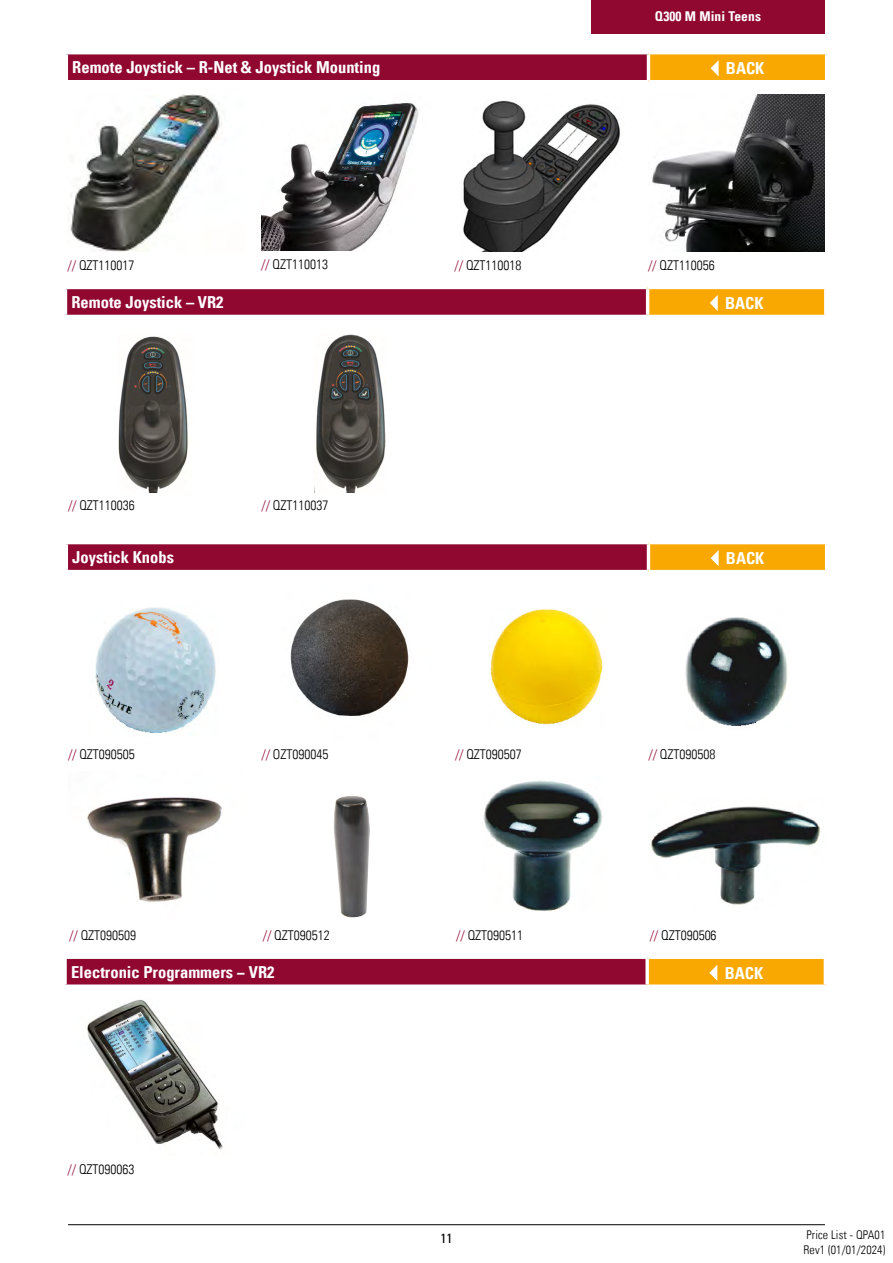
<style>
.page{position:relative;width:893px;height:1263px;background:#fff}
.page>*{position:absolute;margin:0;border:0;box-sizing:border-box;transform-origin:0 0}
.t1{font:16.5px "Univers Com 67 Bold Cond";color:#fff}
.t2{font:13.5px "Univers Com 47 Light Cond";color:#000}
.t3{font:13.5px "Univers Com 67 Bold Cond";letter-spacing:.01em;color:#fff}
.t4{font:condensed 13.5px "Univers Com 57";color:#000}
.t5{font:12px/14.7px "Univers Com 47 Light Cond";letter-spacing:.01em;color:#000}
.s1{color:#900730}
</style>
<div class="page">
<img style="left:261px;top:103px;width:158px;height:148px">
<img style="left:70px;top:95px;width:152px;height:157px">
<img style="left:652px;top:95px;width:172px;height:157px">
<img style="left:463px;top:100px;width:157px;height:152px">
<div style="left:66px;top:53px;width:582px;height:29px;background:#900730"></div>
<div style="left:648px;top:53px;width:179px;height:29px;background:#f8a800"></div>
<hr style="left:648px;top:51px;width:180px;height:3px;background:#fff">
<hr style="left:825px;top:54px;width:3px;height:26px;background:#fff">
<hr style="left:648px;top:80px;width:180px;height:3px;background:#fff">
<hr style="left:65px;top:51px;width:583px;height:3px;background:#fff">
<hr style="left:65px;top:54px;width:3px;height:26px;background:#fff">
<hr style="left:647px;top:54px;width:3px;height:26px;background:#fff">
<hr style="left:65px;top:80px;width:583px;height:3px;background:#fff">
<svg style="left:711px;top:60px;width:8px;height:16px"></svg>
<img style="left:95px;top:607px;width:121px;height:126px">
<img style="left:651px;top:806px;width:170px;height:99px">
<img style="left:685px;top:617px;width:103px;height:109px">
<img style="left:490px;top:609px;width:113px;height:116px">
<img style="left:333px;top:796px;width:19px;height:42px">
<img style="left:87px;top:797px;width:135px;height:105px">
<img style="left:483px;top:780px;width:120px;height:131px">
<div style="left:66px;top:543px;width:582px;height:29px;background:#900730"></div>
<div style="left:648px;top:543px;width:179px;height:29px;background:#f8a800"></div>
<hr style="left:648px;top:541px;width:180px;height:3px;background:#fff">
<hr style="left:825px;top:544px;width:3px;height:26px;background:#fff">
<hr style="left:648px;top:570px;width:180px;height:3px;background:#fff">
<hr style="left:65px;top:541px;width:583px;height:3px;background:#fff">
<hr style="left:65px;top:544px;width:3px;height:26px;background:#fff">
<hr style="left:647px;top:544px;width:3px;height:26px;background:#fff">
<hr style="left:65px;top:570px;width:583px;height:3px;background:#fff">
<svg style="left:711px;top:550px;width:8px;height:16px"></svg>
<div style="left:65px;top:287px;width:583px;height:29px;background:#900730"></div>
<div style="left:648px;top:287px;width:178px;height:29px;background:#f8a800"></div>
<hr style="left:648px;top:286px;width:179px;height:3px;background:#fff">
<hr style="left:824px;top:289px;width:3px;height:26px;background:#fff">
<hr style="left:648px;top:315px;width:179px;height:3px;background:#fff">
<hr style="left:64px;top:286px;width:584px;height:3px;background:#fff">
<hr style="left:64px;top:289px;width:3px;height:26px;background:#fff">
<hr style="left:646px;top:289px;width:3px;height:26px;background:#fff">
<hr style="left:64px;top:315px;width:584px;height:3px;background:#fff">
<svg style="left:710px;top:295px;width:8px;height:16px"></svg>
<img style="left:290px;top:599px;width:119px;height:117px">
<img style="left:119px;top:336px;width:69px;height:156px">
<img style="left:316px;top:335px;width:70px;height:157px">
<div style="left:65px;top:957px;width:582px;height:29px;background:#900730"></div>
<div style="left:647px;top:957px;width:178px;height:29px;background:#f8a800"></div>
<svg style="left:647px;top:957px;width:179px;height:2px"></svg>
<hr style="left:824px;top:959px;width:3px;height:25px;background:#fff">
<svg style="left:647px;top:984px;width:179px;height:2px"></svg>
<svg style="left:65px;top:957px;width:582px;height:2px"></svg>
<svg style="left:65px;top:959px;width:2px;height:25px"></svg>
<svg style="left:645px;top:959px;width:4px;height:25px"></svg>
<svg style="left:65px;top:984px;width:582px;height:2px"></svg>
<svg style="left:709px;top:965px;width:8px;height:16px"></svg>
<img style="left:87px;top:999px;width:136px;height:151px">
<div style="left:591px;top:0;width:234px;height:34px;background:#900730"></div>
<hr style="left:68px;top:1224px;width:757px;height:1px;background:#000">
<p class="t3" style="left:655px;top:8px;width:108px">Q300 M Mini Teens</p>
<p class="t1" style="left:72px;top:57px;width:310px">Remote Joystick – R-Net &amp; Joystick Mounting</p>
<p class="t1" style="left:726px;top:58px;width:40px">BACK</p>
<p class="t2" style="left:68px;top:257px;width:68px"><span class="s1">//</span> QZT110017</p>
<p class="t2" style="left:261px;top:256px;width:68px"><span class="s1">//</span> QZT110013</p>
<p class="t2" style="left:455px;top:257px;width:68px"><span class="s1">//</span> QZT110018</p>
<p class="t2" style="left:648px;top:257px;width:68px"><span class="s1">//</span> QZT110056</p>
<p class="t1" style="left:71px;top:292px;width:154px">Remote Joystick – VR2</p>
<p class="t1" style="left:725px;top:293px;width:40px">BACK</p>
<p class="t2" style="left:68px;top:497px;width:68px"><span class="s1">//</span> QZT110036</p>
<p class="t2" style="left:261px;top:497px;width:68px"><span class="s1">//</span> QZT110037</p>
<p class="t1" style="left:72px;top:547px;width:103px">Joystick Knobs</p>
<p class="t1" style="left:726px;top:548px;width:40px">BACK</p>
<p class="t2" style="left:68px;top:746px;width:68px"><span class="s1">//</span> QZT090505</p>
<p class="t2" style="left:69px;top:927px;width:68px"><span class="s1">//</span> QZT090509</p>
<p class="t2" style="left:261px;top:746px;width:68px"><span class="s1">//</span> OZT090045</p>
<p class="t2" style="left:455px;top:746px;width:68px"><span class="s1">//</span> QZT090507</p>
<p class="t2" style="left:648px;top:746px;width:68px"><span class="s1">//</span> QZT090508</p>
<p class="t2" style="left:263px;top:927px;width:68px"><span class="s1">//</span> QZT090512</p>
<p class="t2" style="left:650px;top:927px;width:68px"><span class="s1">//</span> QZT090506</p>
<p class="t2" style="left:456px;top:927px;width:68px"><span class="s1">//</span> QZT090511</p>
<p class="t1" style="left:71px;top:962px;width:205px">Electronic Programmers − VR2</p>
<p class="t1" style="left:725px;top:963px;width:40px">BACK</p>
<p class="t2" style="left:68px;top:1161px;width:68px"><span class="s1">//</span> QZT090063</p>
<p class="t4" style="left:440px;top:1229px;width:13px">11</p>
<p class="t5" style="left:803px;top:1227px;width:83px">Price List - QPA01<br>Rev1 (01/01/2024)</p>
</div>
